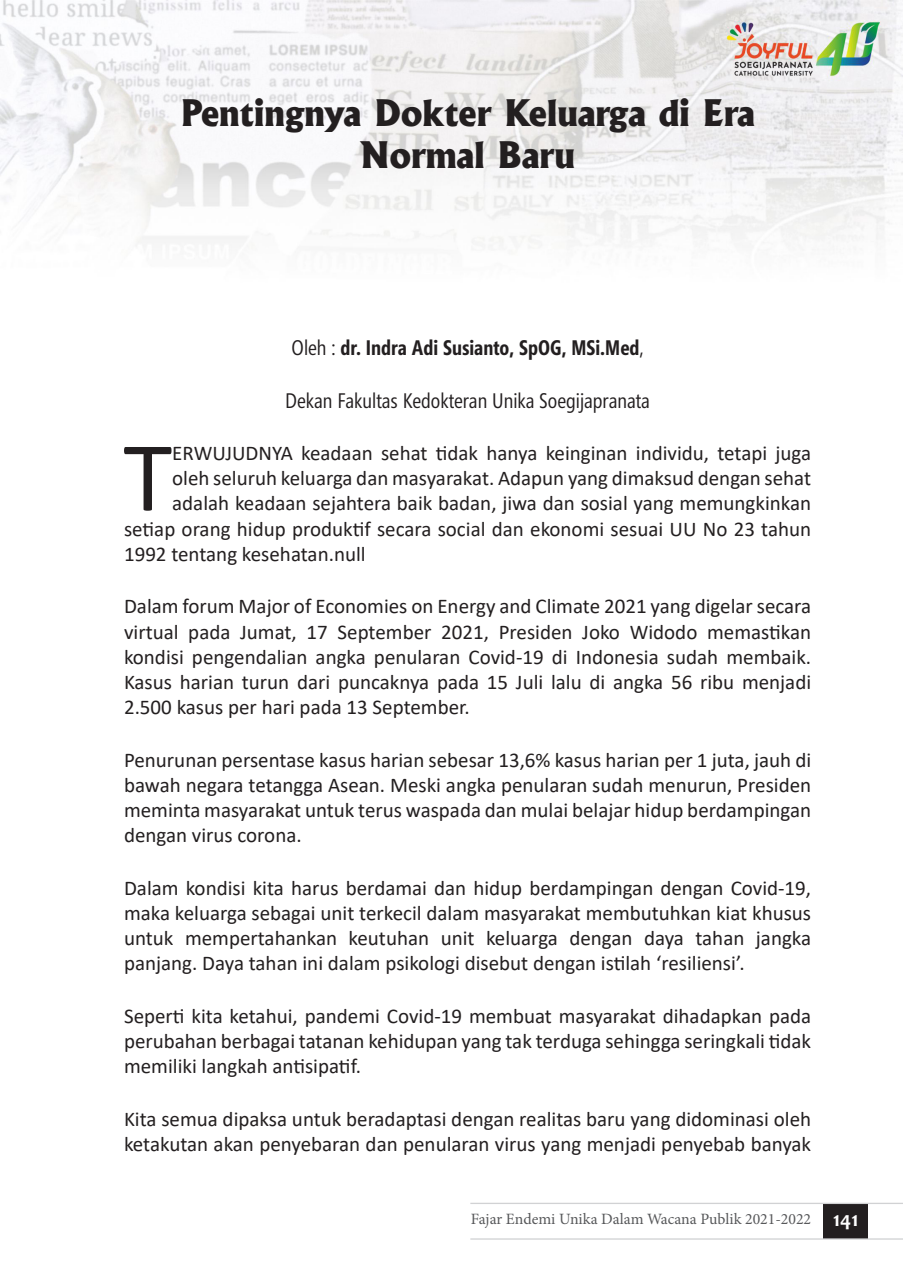
<style>
.page{position:relative;width:903px;height:1275px;background:#fff}
.page>*{position:absolute;margin:0;border:0;box-sizing:border-box;transform-origin:0 0}
.isi{font:100.45px "Calibri";color:#231f20}
.Judul_Isi{font:800 35px/42px "Albertus";color:#231f20;text-align:center}
.isi-2{font:21px/25.2px "Calibri";color:#231f20;text-align:justify}
.nama_penulis{font:21px "Segoe Condensed";color:#231f20}
.nama_penulis-2{font:700 21px "Segoe Condensed";color:#231f20}
.t1{font:15.75px "Minion Pro";color:#57585a}
.s1{font-weight:400}
.s2{font-family:"Candara";font-weight:700;font-size:21px;color:#fff}
</style>
<div class="page">
<div style="left:823px;top:1204px;width:45px;height:35px;background:#231f20"></div>
<hr style="left:470px;top:1238px;width:433px;height:2px;background:#d1d2d4">
<hr style="left:470px;top:1203px;width:433px;height:1px;background:#d1d2d4">
<img style="left:0;top:0;width:903px;height:246px">
<p class="Judul_Isi" style="left:180px;top:92px;width:576px">Pentingnya Dokter Keluarga di Era<br>Normal Baru</p>
<p class="nama_penulis-2" style="left:292px;top:336px;width:353px"><span class="s1">Oleh :</span> dr. Indra Adi Susianto, SpOG, MSi.Med<span class="s1">,</span></p>
<p class="nama_penulis" style="left:285px;top:388px;width:366px">Dekan Fakultas Kedokteran Unika Soegijapranata</p>
<p class="isi" style="left:123px;top:407px;width:50px">T</p>
<p class="isi-2" style="left:172px;top:440px;width:640px">ERWUJUDNYA keadaan sehat tidak hanya keinginan individu, tetapi juga</p>
<p class="isi-2" style="left:172px;top:465px;width:640px">oleh seluruh keluarga dan masyarakat. Adapun yang dimaksud dengan sehat</p>
<p class="isi-2" style="left:172px;top:490px;width:640px">adalah keadaan sejahtera baik badan, jiwa dan sosial yang memungkinkan</p>
<p class="isi-2" style="left:124px;top:515px;width:689px">setiap orang hidup produktif secara social dan ekonomi sesuai UU No 23 tahun</p>
<p class="isi-2" style="left:124px;top:541px;width:243px">1992 tentang kesehatan.null</p>
<p class="isi-2" style="left:124px;top:593px;width:689px">Dalam forum Major of Economies on Energy and Climate 2021 yang digelar secara virtual pada Jumat, 17 September 2021, Presiden Joko Widodo memastikan kondisi pengendalian angka penularan Covid-19 di Indonesia sudah membaik.<br>Kasus harian turun dari puncaknya pada 15 Juli lalu di angka 56 ribu menjadi 2.500 kasus per hari pada 13 September.</p>
<p class="isi-2" style="left:124px;top:746px;width:689px">Penurunan persentase kasus harian sebesar 13,6% kasus harian per 1 juta, jauh di bawah negara tetangga Asean. Meski angka penularan sudah menurun, Presiden meminta masyarakat untuk terus waspada dan mulai belajar hidup berdampingan dengan virus corona.</p>
<p class="isi-2" style="left:124px;top:875px;width:689px">Dalam kondisi kita harus berdamai dan hidup berdampingan dengan Covid-19, maka keluarga sebagai unit terkecil dalam masyarakat membutuhkan kiat khusus untuk mempertahankan keutuhan unit keluarga dengan daya tahan jangka panjang. Daya tahan ini dalam psikologi disebut dengan istilah ‘resiliensi’.</p>
<p class="isi-2" style="left:124px;top:1003px;width:689px">Seperti kita ketahui, pandemi Covid-19 membuat masyarakat dihadapkan pada perubahan berbagai tatanan kehidupan yang tak terduga sehingga seringkali tidak memiliki langkah antisipatif.</p>
<p class="isi-2" style="left:124px;top:1106px;width:689px">Kita semua dipaksa untuk beradaptasi dengan realitas baru yang didominasi oleh ketakutan akan penyebaran dan penularan virus yang menjadi penyebab banyak</p>
<p class="t1" style="left:471px;top:1208px;width:389px">Fajar Endemi Unika Dalam Wacana Publik 2021-2022 <span class="s2">141</span></p>
</div>
